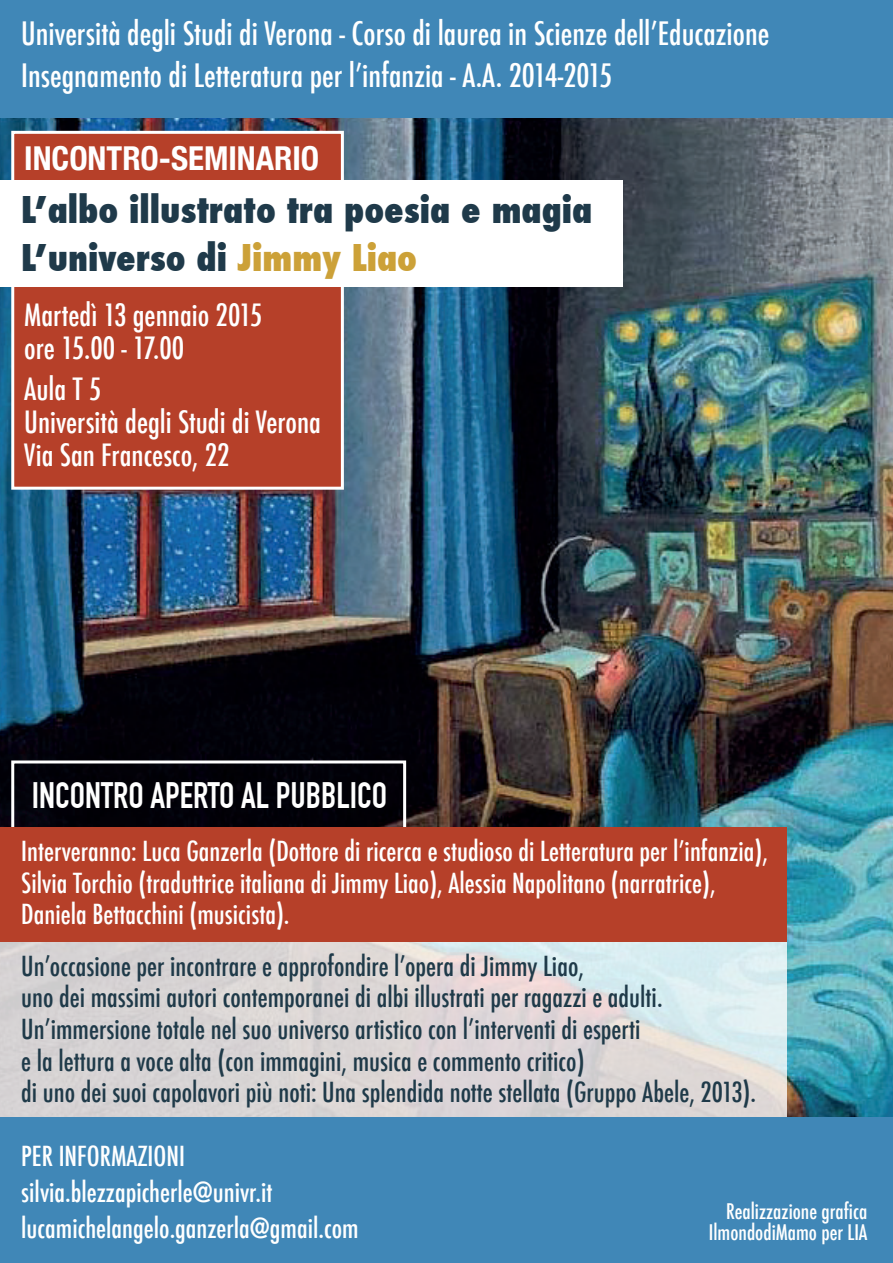
<style>
.page{position:relative;width:893px;height:1263px;background:#fff}
.page>*{position:absolute;margin:0;border:0;box-sizing:border-box;transform-origin:0 0}
.t1{font:800 condensed 36px/48px "Futura";color:#1f3a4a}
.t2{font:700 36px "DIN Condensed";color:#fff}
.t3{font:700 condensed 32.85px "Helvetica Neue";color:#fff}
.t4{font:500 condensed 31.5px/42px "Futura";color:#fff}
.t5{font:500 condensed 30px/33px "Futura";color:#fff}
.t6{font:500 condensed 27px/31.5px "Futura";color:#1f3a49}
.t7{font:500 condensed 27px/36px "Futura";color:#fff}
.t8{font:500 condensed 21px/21px "Futura";color:#fff;text-align:right}
.s1{color:#cca138}
</style>
<div class="page">
<img style="left:0;top:117px;width:893px;height:1001px">
<svg style="left:0;top:942px;width:787px;height:176px;background:#d9d8d9"></svg>
<div style="left:11px;top:131px;width:333px;height:359px;background:#b64029;border:3px solid #fff"></div>
<div style="left:0;top:1118px;width:893px;height:145px;background:#4087b7"></div>
<div style="left:0;top:180px;width:623px;height:107px;background:#fff"></div>
<div style="left:0;top:0;width:893px;height:117px;background:#4087b7"></div>
<div style="left:11px;top:760px;width:395px;height:78px;border:3px solid #fff"></div>
<div style="left:0;top:827px;width:787px;height:115px;background:#b64029"></div>
<p class="t4" style="left:21px;top:12px;width:750px">Università degli Studi di Verona - Corso di laurea in Scienze dellʼEducazione<br>Insegnamento di Letteratura per lʼinfanzia - A.A. 2014-2015</p>
<p class="t3" style="left:24px;top:131px;width:296px">INCONTRO-SEMINARIO</p>
<h1 class="t1" style="left:21px;top:186px;width:573px">Lʼalbo illustrato tra poesia e magia<br>Lʼuniverso di <span class="s1">Jimmy Liao</span></h1>
<p class="t5" style="left:24px;top:299px;width:239px">Martedì 13 gennaio 2015 ore 15.00 - 17.00</p>
<p class="t5" style="left:24px;top:373px;width:298px">Aula T 5<br>Università degli Studi di Verona<br>Via San Francesco, 22</p>
<h1 class="t2" style="left:32px;top:774px;width:357px">INCONTRO APERTO AL PUBBLICO</h1>
<p class="t7" style="left:21px;top:835px;width:748px;line-height:31.5px">Interveranno: Luca Ganzerla (Dottore di ricerca e studioso di Letteratura per lʼinfanzia),<br>Silvia Torchio (traduttrice italiana di Jimmy Liao), Alessia Napolitano (narratrice),<br>Daniela Bettacchini (musicista).</p>
<p class="t6" style="left:21px;top:950px;width:736px">Unʼoccasione per incontrare e approfondire lʼopera di Jimmy Liao,<br>uno dei massimi autori contemporanei di albi illustrati per ragazzi e adulti.<br>Unʼimmersione totale nel suo universo artistico con lʼinterventi di esperti<br>e la lettura a voce alta (con immagini, musica e commento critico)<br>di uno dei suoi capolavori più noti: Una splendida notte stellata (Gruppo Abele, 2013).</p>
<p class="t7" style="left:21px;top:1138px;width:339px">PER INFORMAZIONI silvia.blezzapicherle@univr.it lucamichelangelo.ganzerla@gmail.com</p>
<p class="t8" style="left:709px;top:1201px;width:160px">Realizzazione grafica<br>IlmondodiMamo per LIA</p>
</div>
